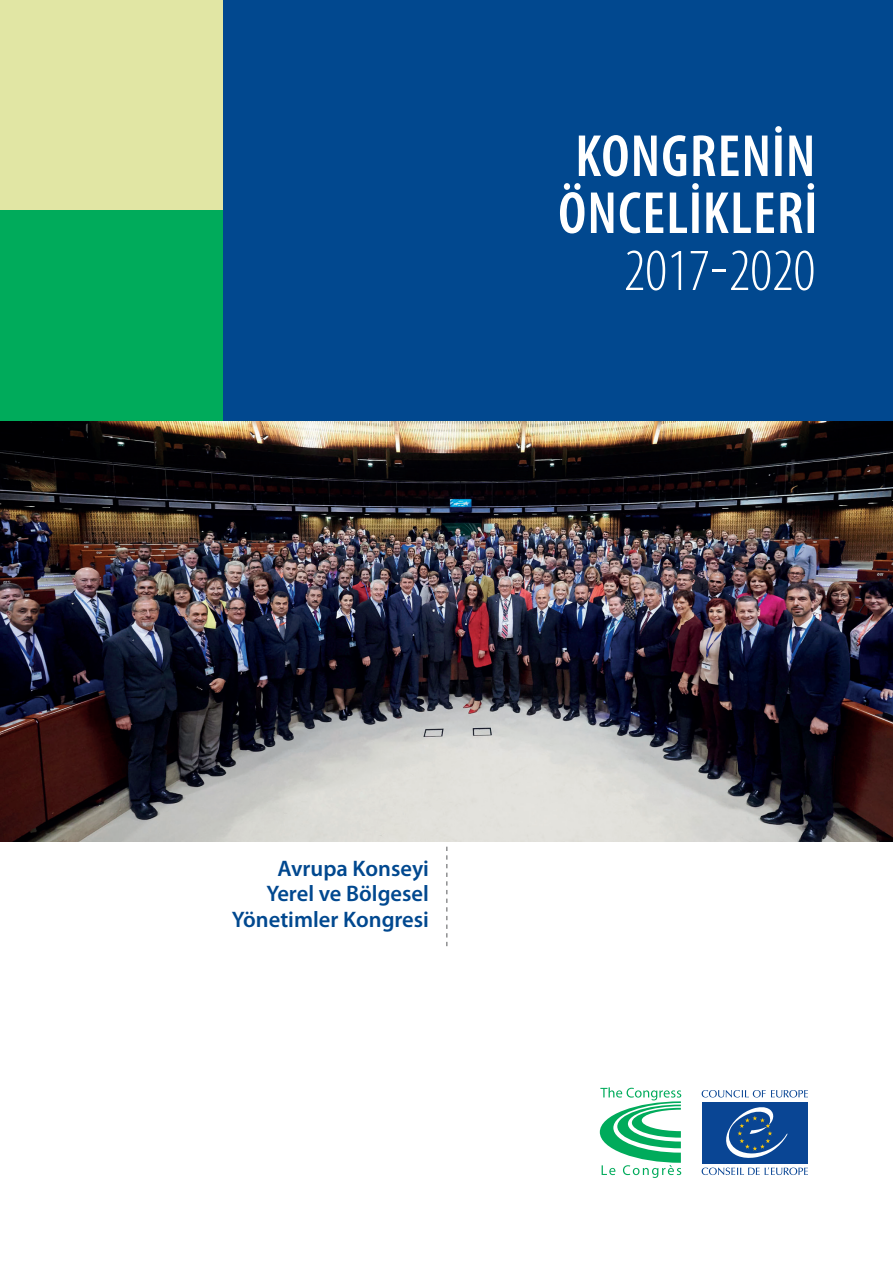
<style>
.page{position:relative;width:893px;height:1263px;background:#fff}
.page>*{position:absolute;margin:0;border:0;box-sizing:border-box;transform-origin:0 0}
.t1{font:600 condensed 60px/57px "Myriad Pro";letter-spacing:.02em;color:#fff}
.t2{font:300 condensed 60px "Myriad Pro";color:#fff}
.t3{font:600 22.5px/25.5px "Myriad Pro";color:#01488f;text-align:right}
</style>
<div class="page">
<img style="left:0;top:421px;width:893px;height:421px">
<div style="left:0;top:0;width:259px;height:210px;background:#e1e6a4"></div>
<div style="left:0;top:210px;width:259px;height:211px;background:#00ab5b"></div>
<div style="left:223px;top:0;width:670px;height:421px;background:#01488f"></div>
<svg style="left:446px;top:847px;width:1px;height:99px"></svg>
<svg style="left:600px;top:1087px;width:81px;height:91px"></svg>
<svg style="left:702px;top:1090px;width:106px;height:7px"></svg>
<svg style="left:702px;top:1167px;width:106px;height:8px"></svg>
<div style="left:702px;top:1102px;width:106px;height:61px;background:#094594"></div>
<svg style="left:726px;top:1107px;width:62px;height:51px"></svg>
<h1 class="t1" style="left:558px;top:127px;width:261px">KONGRENİN<br>ÖNCELİKLERİ</h1>
<h1 class="t2" style="left:624px;top:235px;width:193px">2017-2020</h1>
<p class="t3" style="left:232px;top:855px;width:199px">Avrupa Konseyi<br>Yerel ve Bölgesel<br>Yönetimler Kongresi</p>
</div>
